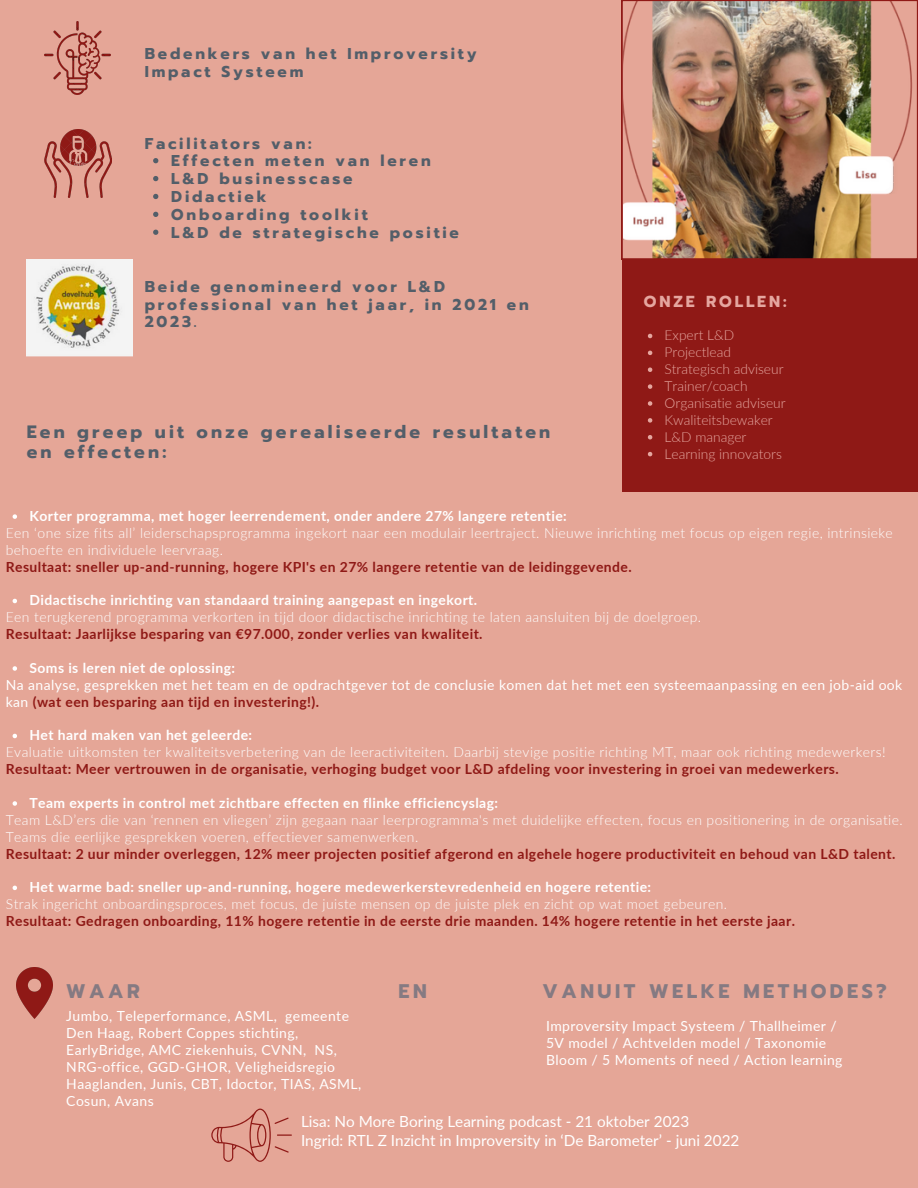
<style>
.page{position:relative;width:918px;height:1188px;background:#e5a697}
.page>*{position:absolute;margin:0;border:0;box-sizing:border-box;transform-origin:0 0}
.t1{font:700 19.65px "Prompt";letter-spacing:.18em;color:#857a82}
.t2{font:700 17.85px/20.2px "Prompt";letter-spacing:.18em;color:#535e69}
.t3{font:700 15.9px "Prompt";letter-spacing:.18em;color:#e5a69f}
.t4{font:700 15.6px/17.9px "Prompt";letter-spacing:.18em;color:#535e69}
.t5{font:15.3px/19.2px "Lato";color:#fff}
.t6{font:300 13.95px/16.8px "Lato";letter-spacing:.03em;color:#fff}
.t7{font:700 13.95px "Lato";letter-spacing:.03em;color:#8f1916}
.t8{font:13.95px/16.8px "Lato";letter-spacing:.03em;color:#fff}
.t9{font:700 13.95px "Lato";letter-spacing:.03em;color:#fff}
.t10{font:300 13.8px "Lato";color:#e5a69f}
.s1{font-weight:700;color:#8f1916}
</style>
<div class="page">
<img style="left:622px;top:0;width:296px;height:259px">
<div style="left:622px;top:259px;width:296px;height:233px;background:#8f1916"></div>
<img style="left:17px;top:968px;width:36px;height:50px">
<img style="left:27px;top:259px;width:105px;height:97px">
<svg style="left:211px;top:1109px;width:81px;height:52px"></svg>
<img style="left:44px;top:22px;width:67px;height:73px">
<img style="left:44px;top:130px;width:68px;height:67px">
<svg style="left:153px;top:158px;width:5px;height:5px"></svg>
<svg style="left:153px;top:176px;width:5px;height:5px"></svg>
<svg style="left:153px;top:194px;width:5px;height:5px"></svg>
<svg style="left:153px;top:212px;width:5px;height:5px"></svg>
<svg style="left:153px;top:230px;width:5px;height:5px"></svg>
<svg style="left:648px;top:334px;width:4px;height:4px"></svg>
<svg style="left:648px;top:351px;width:4px;height:4px"></svg>
<svg style="left:648px;top:367px;width:4px;height:5px"></svg>
<svg style="left:648px;top:384px;width:4px;height:5px"></svg>
<svg style="left:648px;top:401px;width:4px;height:5px"></svg>
<svg style="left:648px;top:418px;width:4px;height:5px"></svg>
<svg style="left:648px;top:435px;width:4px;height:4px"></svg>
<svg style="left:648px;top:452px;width:4px;height:4px"></svg>
<svg style="left:13px;top:514px;width:4px;height:5px"></svg>
<svg style="left:13px;top:599px;width:4px;height:4px"></svg>
<svg style="left:13px;top:666px;width:4px;height:5px"></svg>
<svg style="left:13px;top:734px;width:4px;height:4px"></svg>
<svg style="left:13px;top:801px;width:4px;height:5px"></svg>
<svg style="left:13px;top:886px;width:4px;height:4px"></svg>
<p class="t4" style="left:145px;top:45px;width:333px">Bedenkers van het Improversity<br>Impact Systeem</p>
<p class="t4" style="left:145px;top:134px;width:168px">Facilitators van:</p>
<p class="t4" style="left:171px;top:152px;width:261px">Effecten meten van leren</p>
<p class="t4" style="left:171px;top:170px;width:183px">L&amp;D businesscase</p>
<p class="t4" style="left:171px;top:188px;width:97px">Didactiek</p>
<h4 class="t4" style="left:171px;top:206px;width:198px">Onboarding toolkit</h4>
<h2 class="t4" style="left:171px;top:224px;width:289px">L&amp;D de strategische positie</h2>
<p class="t4" style="left:145px;top:278px;width:386px">Beide genomineerd voor L&amp;D professional van het jaar, in 2021 en<br>2023.</p>
<p class="t2" style="left:27px;top:421px;width:525px">Een greep uit onze gerealiseerde resultaten en effecten:</p>
<h3 class="t3" style="left:644px;top:290px;width:144px">ONZE ROLLEN:</h3>
<p class="t10" style="left:665px;top:327px;width:71px">Expert L&amp;D</p>
<p class="t10" style="left:665px;top:344px;width:68px">Projectlead</p>
<p class="t10" style="left:665px;top:361px;width:121px">Strategisch adviseur</p>
<p class="t10" style="left:665px;top:377px;width:85px">Trainer/coach</p>
<p class="t10" style="left:665px;top:394px;width:123px">Organisatie adviseur</p>
<p class="t10" style="left:665px;top:411px;width:110px">Kwaliteitsbewaker</p>
<p class="t10" style="left:665px;top:428px;width:83px">L&amp;D manager</p>
<p class="t10" style="left:665px;top:445px;width:119px">Learning innovators</p>
<p class="t9" style="left:29px;top:507px;width:539px">Korter programma, met hoger leerrendement, onder andere 27% langere retentie:</p>
<p class="t6" style="left:6px;top:524px;width:889px">Een ‘one size fits all’ leiderschapsprogramma ingekort naar een modulair leertraject. Nieuwe inrichting met focus op eigen regie, intrinsieke behoefte en individuele leervraag.</p>
<p class="t7" style="left:6px;top:558px;width:627px">Resultaat: sneller up-and-running, hogere KPI's en 27% langere retentie van de leidinggevende.</p>
<p class="t9" style="left:29px;top:592px;width:449px">Didactische inrichting van standaard training aangepast en ingekort.</p>
<p class="t6" style="left:6px;top:609px;width:697px">Een terugkerend programma verkorten in tijd door didactische inrichting te laten aansluiten bij de doelgroep.</p>
<p class="t7" style="left:6px;top:625px;width:478px">Resultaat: Jaarlijkse besparing van €97.000, zonder verlies van kwaliteit.</p>
<p class="t9" style="left:29px;top:659px;width:207px">Soms is leren niet de oplossing:</p>
<p class="t8" style="left:6px;top:676px;width:898px">Na analyse, gesprekken met het team en de opdrachtgever tot de conclusie komen dat het met een systeemaanpassing en een job-aid ook kan <span class="s1">(wat een besparing aan tijd en investering!).</span></p>
<p class="t9" style="left:29px;top:727px;width:224px">Het hard maken van het geleerde:</p>
<p class="t6" style="left:6px;top:744px;width:882px">Evaluatie uitkomsten ter kwaliteitsverbetering van de leeractiviteiten. Daarbij stevige positie richting MT, maar ook richting medewerkers!</p>
<p class="t7" style="left:6px;top:760px;width:834px">Resultaat: Meer vertrouwen in de organisatie, verhoging budget voor L&amp;D afdeling voor investering in groei van medewerkers.</p>
<p class="t9" style="left:29px;top:794px;width:470px">Team experts in control met zichtbare effecten en flinke efficiencyslag:</p>
<p class="t6" style="left:6px;top:811px;width:898px">Team L&amp;D’ers die van ‘rennen en vliegen’ zijn gegaan naar leerprogramma's met duidelijke effecten, focus en positionering in de organisatie.<br>Teams die eerlijke gesprekken voeren, effectiever samenwerken.</p>
<p class="t7" style="left:6px;top:845px;width:891px">Resultaat: 2 uur minder overleggen, 12% meer projecten positief afgerond en algehele hogere productiviteit en behoud van L&amp;D talent.</p>
<p class="t9" style="left:29px;top:879px;width:623px">Het warme bad: sneller up-and-running, hogere medewerkerstevredenheid en hogere retentie:</p>
<p class="t6" style="left:6px;top:895px;width:723px">Strak ingericht onboardingsproces, met focus, de juiste mensen op de juiste plek en zicht op wat moet gebeuren.</p>
<p class="t7" style="left:6px;top:912px;width:791px">Resultaat: Gedragen onboarding, 11% hogere retentie in de eerste drie maanden. 14% hogere retentie in het eerste jaar.</p>
<h1 class="t1" style="left:66px;top:977px;width:75px">WAAR</h1>
<h1 class="t1" style="left:398px;top:977px;width:30px">EN</h1>
<h1 class="t1" style="left:543px;top:977px;width:346px">VANUIT WELKE METHODES?</h1>
<p class="t8" style="left:66px;top:1008px;width:296px">Jumbo, Teleperformance, ASML, gemeente Den Haag, Robert Coppes stichting, EarlyBridge, AMC ziekenhuis, CVNN, NS, NRG-office, GGD-GHOR, Veligheidsregio Haaglanden, Junis, CBT, Idoctor, TIAS, ASML, Cosun, Avans</p>
<p class="t5" style="left:301px;top:1112px;width:440px">Lisa: No More Boring Learning podcast - 21 oktober 2023<br>Ingrid: RTL Z Inzicht in Improversity in ‘De Barometer’ - juni 2022</p>
<p class="t8" style="left:546px;top:1018px;width:298px">Improversity Impact Systeem / Thallheimer /<br>5V model / Achtvelden model / Taxonomie<br>Bloom / 5 Moments of need / Action learning</p>
</div>
